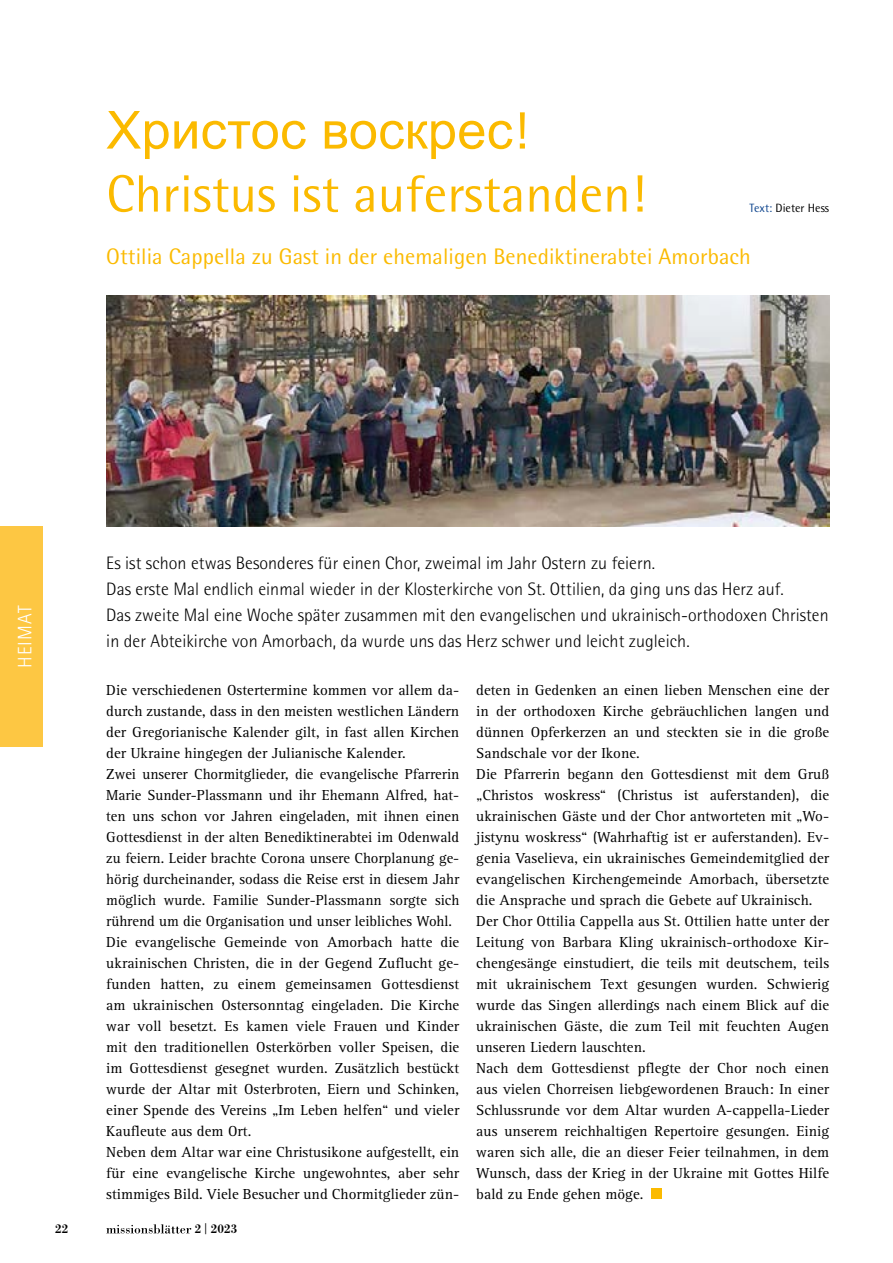
<style>
.page{position:relative;width:893px;height:1263px;background:#fff}
.page>*{position:absolute;margin:0;border:0;box-sizing:border-box;transform-origin:0 0}
.t1{font:52.5px "Rotis Semi Sans Pro";letter-spacing:.005em;color:#fbba00}
.t2{font:52.5px "Arial";letter-spacing:.005em;color:#fbba00}
.t3{font:22.5px "Rotis Semi Sans Pro";letter-spacing:.005em;color:#fbba00}
.t4{font:300 19.5px "Rotis Sans Serif Pro";letter-spacing:.05em;color:#fff}
.t5{font:300 18px/26.2px "Rotis Semi Sans Pro";letter-spacing:.005em;color:#000}
.t6{font:15px/21px "Rotis Serif Std";letter-spacing:.005em;color:#000}
.t7{font:500 13.2px "Bodoni URW";color:#000}
.t8{font:12px "Rotis Semi Sans Pro";letter-spacing:.005em;color:#000}
.s1{font-family:"Rotis Semi Sans Pro"}
.s2{color:#0d448d}
.s3{font-weight:300}
</style>
<div class="page">
<svg style="left:106px;top:1224px;width:85px;height:9px"></svg>
<div style="left:0;top:527px;width:42px;height:220px;background:#fdc743"></div>
<div style="left:651px;top:1188px;width:10px;height:11px;background:#fbba00"></div>
<img style="left:106px;top:296px;width:723px;height:231px">
<h1 class="t2" style="left:106px;top:96px;width:423px">Христос воскрес<span class="s1">!</span></h1>
<h1 class="t1" style="left:106px;top:163px;width:541px">Christus ist auferstanden!</h1>
<h2 class="t3" style="left:106px;top:243px;width:646px">Ottilia Cappella zu Gast in der ehemaligen Benediktinerabtei Amorbach</h2>
<p class="t8" style="left:749px;top:200px;width:81px"><span class="s2">Text:</span> Dieter Hess</p>
<h3 class="t4" style="left:14px;top:668px;width:64px;rotate:-90deg">HEIMAT</h3>
<p class="t5" style="left:106px;top:550px;width:724px">Es ist schon etwas Besonderes für einen Chor, zweimal im Jahr Ostern zu feiern.<br>Das erste Mal endlich einmal wieder in der Klosterkirche von St. Ottilien, da ging uns das Herz auf.<br>Das zweite Mal eine Woche später zusammen mit den evangelischen und ukrainisch-orthodoxen Christen in der Abteikirche von Amorbach, da wurde uns das Herz schwer und leicht zugleich.</p>
<p class="t6" style="left:106px;top:679px;width:354px">Die verschiedenen Ostertermine kommen vor allem da&shy;durch zustande, dass in den meisten westlichen Ländern der Gregorianische Kalender gilt, in fast allen Kirchen der Ukraine hingegen der Julianische Kalender.<br>Zwei unserer Chormitglieder, die evangelische Pfarrerin Marie Sunder-Plassmann und ihr Ehemann Alfred, hat&shy;ten uns schon vor Jahren eingeladen, mit ihnen einen Gottesdienst in der alten Benediktinerabtei im Odenwald zu feiern. Leider brachte Corona unsere Chorplanung ge&shy;hörig durcheinander, sodass die Reise erst in diesem Jahr möglich wurde. Familie Sunder-Plassmann sorgte sich rührend um die Organisation und unser leibliches Wohl.<br>Die evangelische Gemeinde von Amorbach hatte die ukrainischen Christen, die in der Gegend Zuflucht ge&shy;funden hatten, zu einem gemeinsamen Gottesdienst am ukrainischen Ostersonntag eingeladen. Die Kirche war voll besetzt. Es kamen viele Frauen und Kinder mit den traditionellen Osterkörben voller Speisen, die im Gottesdienst gesegnet wurden. Zusätzlich bestückt wurde der Altar mit Osterbroten, Eiern und Schinken, einer Spende des Vereins „Im Leben helfen“ und vieler Kaufleute aus dem Ort.<br>Neben dem Altar war eine Christusikone aufgestellt, ein für eine evangelische Kirche ungewohntes, aber sehr stimmiges Bild. Viele Besucher und Chormitglieder zün-</p>
<p class="t6" style="left:476px;top:679px;width:354px">deten in Gedenken an einen lieben Menschen eine der in der orthodoxen Kirche gebräuchlichen langen und dünnen Opferkerzen an und steckten sie in die große Sandschale vor der Ikone.<br>Die Pfarrerin begann den Gottesdienst mit dem Gruß „Christos woskress“ (Christus ist auferstanden), die ukrainischen Gäste und der Chor antworteten mit „Wo&shy;jistynu woskress“ (Wahrhaftig ist er auferstanden). Ev&shy;genia Vaselieva, ein ukrainisches Gemeindemitglied der evangelischen Kirchengemeinde Amorbach, übersetzte die Ansprache und sprach die Gebete auf Ukrainisch.<br>Der Chor Ottilia Cappella aus St. Ottilien hatte unter der Leitung von Barbara Kling ukrainisch-orthodoxe Kir&shy;chengesänge einstudiert, die teils mit deutschem, teils mit ukrainischem Text gesungen wurden. Schwierig wurde das Singen allerdings nach einem Blick auf die ukrainischen Gäste, die zum Teil mit feuchten Augen unseren Liedern lauschten.<br>Nach dem Gottesdienst pflegte der Chor noch einen aus vielen Chorreisen liebgewordenen Brauch: In einer Schlussrunde vor dem Altar wurden A-cappella-Lieder aus unserem reichhaltigen Repertoire gesungen. Einig waren sich alle, die an dieser Feier teilnahmen, in dem Wunsch, dass der Krieg in der Ukraine mit Gottes Hilfe bald zu Ende gehen möge.</p>
<p class="t7" style="left:55px;top:1221px;width:15px">22</p>
<p class="t7" style="left:195px;top:1221px;width:44px">2<span class="s3">|</span>2023</p>
</div>
